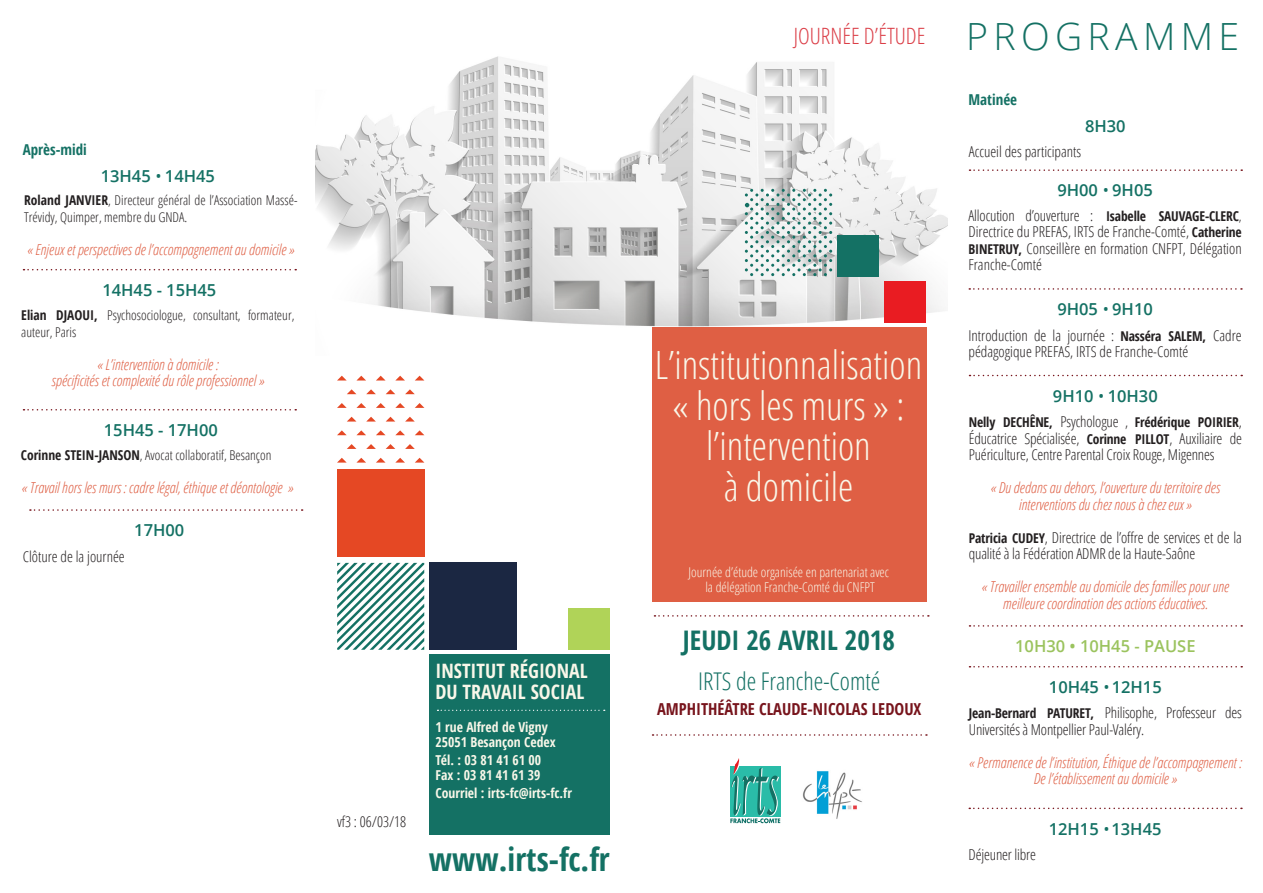
<style>
.page{position:relative;width:1263px;height:893px;background:#fff}
.page>*{position:absolute;margin:0;border:0;box-sizing:border-box;transform-origin:0 0}
.t1{font:300 condensed 39px/40.5px "Open Sans";color:#f9f7e9;text-align:center}
.t2{font:300 37.5px "Open Sans";letter-spacing:.145em;color:#147164}
.t3{font:700 condensed 32.25px "Open Sans";color:#147164}
.t4{font:700 condensed 27px "Open Sans";color:#147164}
.t5{font:300 condensed 24.45px "Open Sans";color:#147164}
.t6{font:300 condensed 22.5px "Open Sans";color:#db3e47}
.t7{font:700 condensed 19.8px/21.1px "Open Sans";color:#f9f7e9}
.t8{font:600 16.5px "Open Sans";color:#147164}
.t9{font:700 condensed 16.5px "Open Sans";color:#77141c}
.t10{font:600 16.5px "Open Sans";color:#9bc35e}
.t11{font:300 condensed 15px/16.5px "Open Sans";letter-spacing:-.01em;color:#231f20}
.t12{font:italic 300 condensed 15px/16.5px "Open Sans";color:#df5f44;text-align:center}
.t13{font:700 condensed 15px "Open Sans";color:#147164}
.t14{font:700 condensed 13.65px/14.9px "Open Sans";color:#f9f7e9}
.t15{font:300 condensed 13.5px/16.5px "Open Sans";color:#231f20}
.t16{font:700 condensed 13.5px "Open Sans";letter-spacing:-.01em;color:#231f20}
.t17{font:300 condensed 13.5px/15px "Open Sans";color:#f9f7e9;text-align:center}
.s1{font-weight:300;font-style:italic;font-stretch:condensed}
.s2{font-weight:700}
.s3{font-weight:700;font-size:13.5px}
.s4{font-weight:300}
.s5{font-weight:300;font-size:15px}
</style>
<div class="page">
<img style="left:316px;top:56px;width:631px;height:526px">
<svg style="left:337px;top:563px;width:87px;height:87px"></svg>
<div style="left:652px;top:328px;width:274px;height:274px;background:#df5f44"></div>
<div style="left:569px;top:609px;width:41px;height:41px;background:#b0d358"></div>
<div style="left:337px;top:469px;width:88px;height:87px;background:#e54824"></div>
<div style="left:429px;top:562px;width:88px;height:88px;background:#1b2742"></div>
<div style="left:838px;top:235px;width:41px;height:41px;background:#147164"></div>
<div style="left:884px;top:281px;width:41px;height:42px;background:#e91c22"></div>
<svg style="left:745px;top:189px;width:87px;height:87px"></svg>
<svg style="left:337px;top:376px;width:10px;height:4px"></svg>
<svg style="left:356px;top:376px;width:10px;height:4px"></svg>
<svg style="left:376px;top:376px;width:10px;height:4px"></svg>
<svg style="left:395px;top:376px;width:10px;height:4px"></svg>
<svg style="left:415px;top:376px;width:9px;height:4px"></svg>
<svg style="left:347px;top:389px;width:9px;height:5px"></svg>
<svg style="left:366px;top:389px;width:10px;height:5px"></svg>
<svg style="left:386px;top:389px;width:9px;height:5px"></svg>
<svg style="left:405px;top:389px;width:10px;height:5px"></svg>
<svg style="left:337px;top:403px;width:10px;height:5px"></svg>
<svg style="left:356px;top:403px;width:10px;height:5px"></svg>
<svg style="left:376px;top:403px;width:10px;height:5px"></svg>
<svg style="left:395px;top:403px;width:10px;height:5px"></svg>
<svg style="left:415px;top:403px;width:9px;height:5px"></svg>
<svg style="left:347px;top:417px;width:9px;height:5px"></svg>
<svg style="left:366px;top:417px;width:10px;height:5px"></svg>
<svg style="left:386px;top:417px;width:9px;height:5px"></svg>
<svg style="left:405px;top:417px;width:10px;height:5px"></svg>
<svg style="left:337px;top:430px;width:10px;height:5px"></svg>
<svg style="left:356px;top:430px;width:10px;height:5px"></svg>
<svg style="left:376px;top:430px;width:10px;height:5px"></svg>
<svg style="left:395px;top:430px;width:10px;height:5px"></svg>
<svg style="left:415px;top:430px;width:9px;height:5px"></svg>
<svg style="left:337px;top:458px;width:10px;height:5px"></svg>
<svg style="left:356px;top:458px;width:10px;height:5px"></svg>
<svg style="left:376px;top:458px;width:10px;height:5px"></svg>
<svg style="left:395px;top:458px;width:10px;height:5px"></svg>
<svg style="left:415px;top:458px;width:9px;height:5px"></svg>
<svg style="left:347px;top:444px;width:9px;height:5px"></svg>
<svg style="left:366px;top:444px;width:10px;height:5px"></svg>
<svg style="left:386px;top:444px;width:9px;height:5px"></svg>
<svg style="left:405px;top:444px;width:10px;height:5px"></svg>
<svg style="left:652px;top:734px;width:275px;height:2px"></svg>
<svg style="left:654px;top:615px;width:275px;height:2px"></svg>
<div style="left:429px;top:654px;width:181px;height:181px;background:#147164"></div>
<svg style="left:437px;top:710px;width:168px;height:1px"></svg>
<svg style="left:969px;top:169px;width:273px;height:2px"></svg>
<svg style="left:969px;top:288px;width:273px;height:2px"></svg>
<svg style="left:969px;top:625px;width:273px;height:2px"></svg>
<svg style="left:969px;top:375px;width:273px;height:1px"></svg>
<svg style="left:969px;top:666px;width:273px;height:1px"></svg>
<svg style="left:969px;top:808px;width:273px;height:1px"></svg>
<svg style="left:23px;top:269px;width:273px;height:1px"></svg>
<svg style="left:23px;top:409px;width:273px;height:1px"></svg>
<svg style="left:30px;top:509px;width:273px;height:2px"></svg>
<svg style="left:730px;top:758px;width:50px;height:65px"></svg>
<img style="left:803px;top:771px;width:59px;height:48px">
<p class="t13" style="left:23px;top:139px;width:66px">Après-midi</p>
<p class="t8" style="left:101px;top:165px;width:116px">13H45 <span class="s1">•</span> 14H45</p>
<p class="t15" style="left:24px;top:192px;width:275px;text-indent:84px">, Directeur général de l’Association Massé-<br>Trévidy, Quimper, membre du GNDA.</p>
<p class="t12" style="left:27px;top:241px;width:269px">« Enjeux et perspectives de l’accompagnement au domicile »</p>
<p class="t16" style="left:24px;top:191px;width:68px">Roland JANVIER</p>
<p class="t8" style="left:102px;top:278px;width:116px">14H45 - 15H45</p>
<p class="t15" style="left:21px;top:307px;width:275px"><span class="s2">Elian Djaoui,</span> Psychosociologue, consultant, formateur, auteur, Paris</p>
<p class="t12" style="left:51px;top:355px;width:214px">« L’intervention à domicile :<br>spécificités et complexité du rôle professionnel »</p>
<p class="t8" style="left:104px;top:419px;width:116px">15H45 - 17H00</p>
<p class="t15" style="left:21px;top:447px;width:252px"><span class="s2">Corinne STEI N-JANSON</span>, Avocat collaboratif, Besançon</p>
<p class="t12" style="left:22px;top:479px;width:273px">« Travail hors les murs : cadre légal, éthique et déontologie »</p>
<p class="t11" style="left:23px;top:547px;width:104px">Clôture de la journée</p>
<p class="t8" style="left:134px;top:519px;width:52px">17H00</p>
<p class="t11" style="left:337px;top:813px;width:71px">vf3 : 06/03/18</p>
<h3 class="t7" style="left:435px;top:660px;width:154px">Institut Régional du Travail Social</h3>
<p class="t14" style="left:435px;top:719px;width:122px">1 rue Alfred de Vigny<br>25051 Besançon Cedex</p>
<p class="t14" style="left:435px;top:753px;width:107px">Tél. : 03 81 41 61 00<br>Fax : 03 81 41 61 39</p>
<p class="t14" style="left:435px;top:785px;width:138px">Courriel : irts-fc@irts-fc.fr</p>
<h3 class="t3" style="left:429px;top:837px;width:182px">www.irts-fc.fr</h3>
<h3 class="t6" style="left:794px;top:20px;width:122px">Journée d’étude</h3>
<h1 class="t1" style="left:655px;top:344px;width:269px">L’institutionnalisation « hors les murs » : l’intervention<br>à domicile</h1>
<p class="t17" style="left:689px;top:564px;width:202px">Journée d’étude organisée en partenariat avec la délégation Franche-Comté du CNFPT</p>
<h3 class="t4" style="left:683px;top:621px;width:213px">Jeudi 26 avril 2018</h3>
<h3 class="t5" style="left:698px;top:664px;width:184px">IRTS de Franche-Comté</h3>
<p class="t9" style="left:657px;top:698px;width:266px">Amphithéâtre Claude-Nicolas Ledoux</p>
<h2 class="t2" style="left:966px;top:11px;width:275px">PROGRAMME</h2>
<p class="t13" style="left:968px;top:89px;width:50px">Matinée</p>
<p class="t8" style="left:1085px;top:115px;width:42px">8H30</p>
<p class="t11" style="left:969px;top:142px;width:114px">Accueil des participants</p>
<p class="t8" style="left:1057px;top:179px;width:97px">9H00 <span class="s1">•</span> 9H05</p>
<p class="t11" style="left:968px;top:206px;width:198px">Allocution d’ouverture : <span class="s3">Isabelle SAUVAGE</span></p>
<p class="t16" style="left:1205px;top:206px;width:38px">-CLERC<span class="s4">,</span></p>
<p class="t11" style="left:968px;top:223px;width:275px">Directrice du PREFAS, IRTS de Franche-Comté, <span class="s3">Catherine</span></p>
<p class="t16" style="left:968px;top:239px;width:26px">BINETRU</p>
<p class="t11" style="left:968px;top:239px;width:275px;text-indent:44px"><span class="s3">Y,</span> Conseillère en formation CNFPT, Délégation<br>Franche-Comté</p>
<p class="t8" style="left:1057px;top:298px;width:97px">9H05 <span class="s1">•</span> 9H10</p>
<p class="t11" style="left:968px;top:326px;width:208px">Introduction de la journée : <span class="s3">Nasséra SALEM</span></p>
<p class="t11" style="left:1202px;top:326px;width:41px"><span class="s3">,</span> Cadre</p>
<p class="t11" style="left:968px;top:343px;width:221px">pédagogique PREFAS, IRTS de Franche-Comté</p>
<p class="t8" style="left:1053px;top:384px;width:106px">9H10 <span class="s1">•</span> 10H30</p>
<p class="t16" style="left:969px;top:413px;width:236px">Nelly DECHÊNE, <span class="s5">Psychologue ,</span> Frédérique POIRIER</p>
<p class="t11" style="left:1239px;top:413px;width:5px">,</p>
<p class="t11" style="left:969px;top:429px;width:173px">Éducatrice Spécialisée, <span class="s3">Corinne PILLOT</span></p>
<p class="t11" style="left:969px;top:429px;width:275px;text-indent:201px">, Auxiliaire de<br>Puériculture, Centre Parental Croix Rouge, Migennes</p>
<p class="t12" style="left:990px;top:479px;width:231px">« Du dedans au dehors, l’ouverture du territoire des interventions du chez nous à chez eux »</p>
<p class="t11" style="left:969px;top:528px;width:275px"><span class="s3">Patricia Cudey</span>, Directrice de l’offre de services et de la qualité à la Fédération ADMR de la Haute-Saône</p>
<p class="t12" style="left:981px;top:578px;width:249px">« Travailler ensemble au domicile des familles pour une meilleure coordination des actions éducatives.</p>
<p class="t10" style="left:1015px;top:635px;width:182px">10H30 • 10H45 - PAUSE</p>
<p class="t8" style="left:1049px;top:676px;width:114px">10H45 <span class="s1">•</span> 12H15</p>
<p class="t11" style="left:969px;top:704px;width:275px;text-indent:122px"><span class="s3">,</span> Philisophe, Professeur des<br>Universités à Montpellier Paul-Valéry.</p>
<p class="t12" style="left:969px;top:754px;width:274px">« Permanence de l’institution, Éthique de l’accompagnement :<br>De l’établissement au domicile »</p>
<p class="t16" style="left:969px;top:704px;width:86px">Jean-Bernard PATURET</p>
<p class="t11" style="left:968px;top:846px;width:69px">Déjeuner libre</p>
<p class="t8" style="left:1049px;top:817px;width:114px">12H15 <span class="s1">•</span> 13H45</p>
</div>
